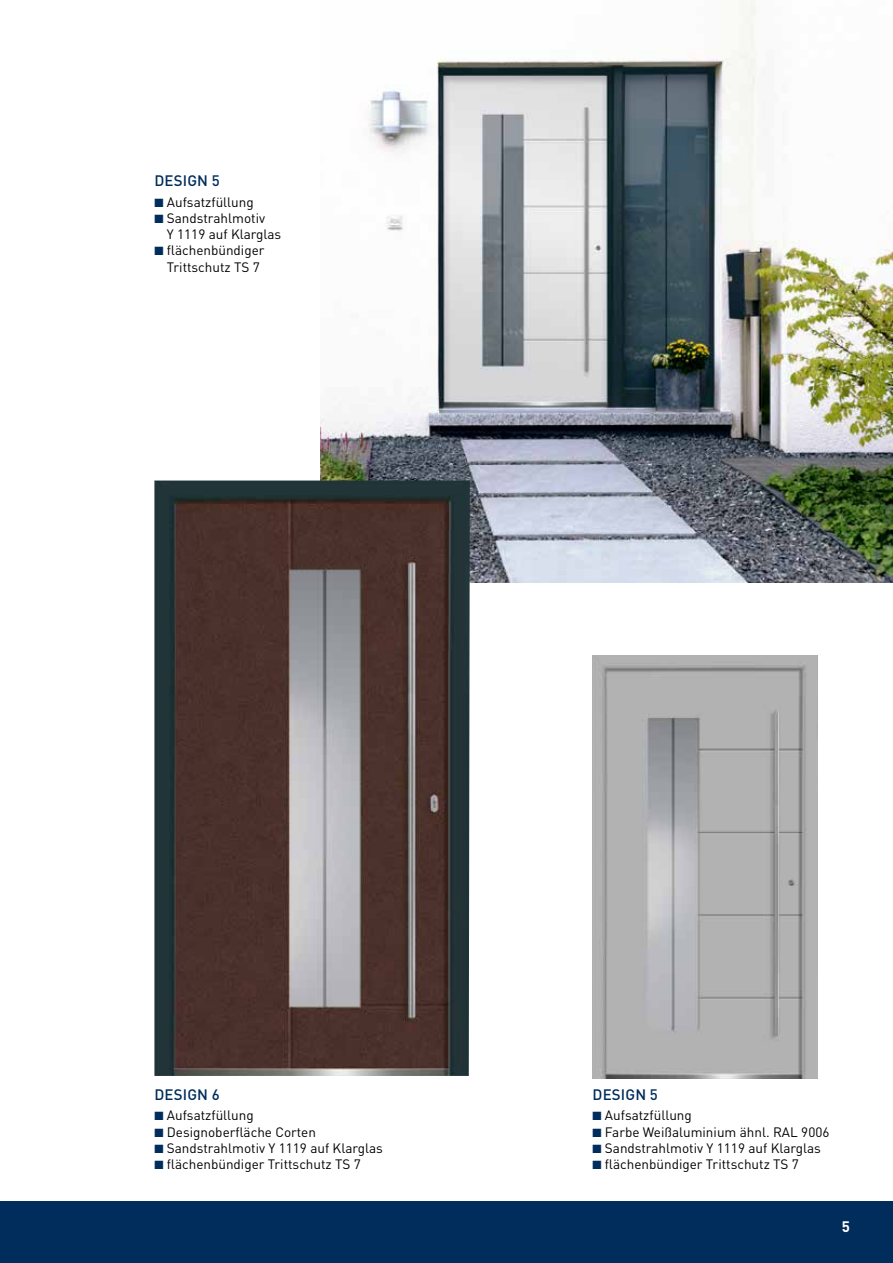
<style>
.page{position:relative;width:893px;height:1263px;background:#fff}
.page>*{position:absolute;margin:0;border:0;box-sizing:border-box;transform-origin:0 0}
.t1{font:500 15px "DIN Pro";letter-spacing:.01em;color:#002d5c}
.t2{font:700 15px "DIN Pro";color:#fff}
.t3{font:13.5px/16.2px "DIN Pro";color:#000}
.s1{color:#002d5c}
</style>
<div class="page">
<div style="left:0;top:1201px;width:893px;height:62px;background:#002d5c"></div>
<img style="left:320px;top:0;width:573px;height:583px">
<img style="left:592px;top:655px;width:226px;height:423px">
<img style="left:154px;top:480px;width:316px;height:596px">
<p class="t1" style="left:154px;top:171px;width:67px">DESIGN 5</p>
<p class="t3" style="left:154px;top:193px;width:101px"><span class="s1">■</span> Aufsatzfüllung</p>
<p class="t3" style="left:167px;top:209px;width:116px;text-indent:-12px"><span class="s1">■</span> Sandstrahlmotiv<br>Y 1119 auf Klarglas</p>
<p class="t3" style="left:154px;top:242px;width:112px;text-align:center"><span class="s1">■</span> flächenbündiger<br>Trittschutz TS 7</p>
<p class="t1" style="left:154px;top:1084px;width:67px">DESIGN 6</p>
<p class="t3" style="left:154px;top:1107px;width:101px"><span class="s1">■</span> Aufsatzfüllung</p>
<p class="t3" style="left:154px;top:1123px;width:163px"><span class="s1">■</span> Designoberfläche Corten</p>
<p class="t3" style="left:154px;top:1139px;width:230px"><span class="s1">■</span> Sandstrahlmotiv Y 1119 auf Klarglas</p>
<p class="t3" style="left:154px;top:1155px;width:208px"><span class="s1">■</span> flächenbündiger Trittschutz TS 7</p>
<p class="t1" style="left:593px;top:1084px;width:67px">DESIGN 5</p>
<p class="t3" style="left:592px;top:1107px;width:101px"><span class="s1">■</span> Aufsatzfüllung</p>
<p class="t3" style="left:592px;top:1123px;width:238px"><span class="s1">■</span> Farbe Weißaluminium ähnl. RAL 9006</p>
<p class="t3" style="left:592px;top:1139px;width:230px"><span class="s1">■</span> Sandstrahlmotiv Y 1119 auf Klarglas</p>
<p class="t3" style="left:592px;top:1155px;width:208px"><span class="s1">■</span> flächenbündiger Trittschutz TS 7</p>
<p class="t2" style="left:842px;top:1216px;width:10px">5</p>
</div>
